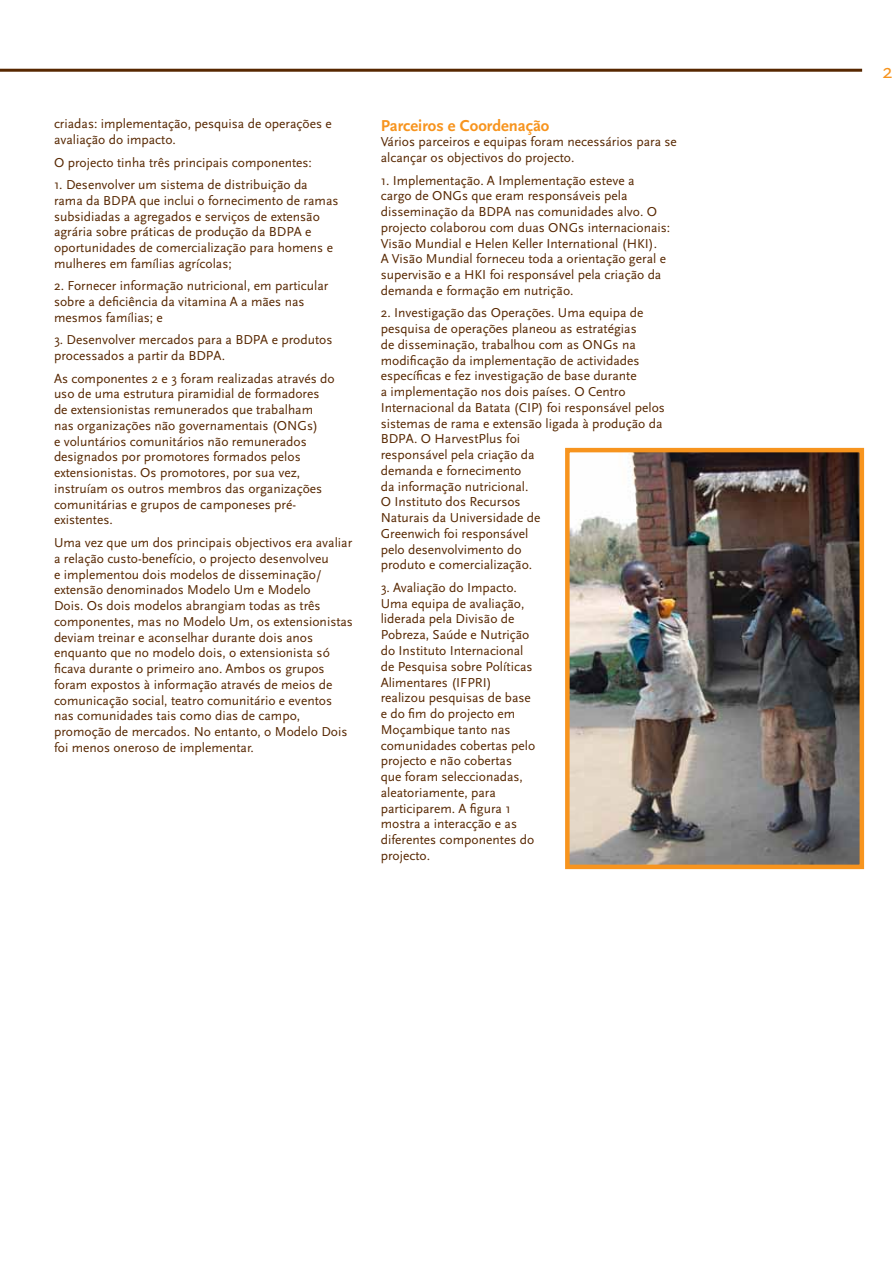
<style>
.page{position:relative;width:893px;height:1263px;background:#fff}
.page>*{position:absolute;margin:0;border:0;box-sizing:border-box;transform-origin:0 0}
.t1{font:21px "Scala Sans OT";color:#f7941e}
.t2{font:700 16.5px "Scala Sans OT";color:#f7941e}
.t3{font:13.5px/15.8px "Scala Sans OT";color:#572700}
</style>
<div class="page">
<hr style="left:0;top:69px;width:862px;height:3px;background:#572700">
<img style="left:570px;top:453px;width:289px;height:411px">
<div style="left:565px;top:448px;width:299px;height:421px;border:4px solid #f7941e"></div>
<p class="t3" style="left:54px;top:116px;width:279px">criadas: implementação, pesquisa de operações e avaliação do impacto.</p>
<p class="t3" style="left:54px;top:155px;width:260px">O projecto tinha três principais componentes:</p>
<p class="t3" style="left:54px;top:177px;width:286px">1. Desenvolver um sistema de distribuição da rama da BDPA que inclui o fornecimento de ramas subsidiadas a agregados e serviços de extensão agrária sobre práticas de produção da BDPA e oportunidades de comercialização para homens e mulheres em famílias agrícolas;</p>
<p class="t3" style="left:54px;top:278px;width:276px">2. Fornecer informação nutricional, em particular sobre a deficiência da vitamina A a mães nas mesmos famílias; e</p>
<p class="t3" style="left:54px;top:332px;width:280px">3. Desenvolver mercados para a BDPA e produtos processados a partir da BDPA.</p>
<p class="t3" style="left:54px;top:371px;width:282px">As componentes 2 e 3 foram realizadas através do uso de uma estrutura piramidial de formadores de extensionistas remunerados que trabalham nas organizações não governamentais (ONGs)<br>e voluntários comunitários não remunerados designados por promotores formados pelos extensionistas. Os promotores, por sua vez, instruíam os outros membros das organizações comunitárias e grupos de camponeses pré&shy;existentes.</p>
<p class="t3" style="left:54px;top:535px;width:300px">Uma vez que um dos principais objectivos era avaliar a relação custo-benefício, o projecto desenvolveu<br>e implementou dois modelos de disseminação/ extensão denominados Modelo Um e Modelo<br>Dois. Os dois modelos abrangiam todas as três componentes, mas no Modelo Um, os extensionistas deviam treinar e aconselhar durante dois anos enquanto que no modelo dois, o extensionista só ficava durante o primeiro ano. Ambos os grupos foram expostos à informação através de meios de comunicação social, teatro comunitário e eventos nas comunidades tais como dias de campo, promoção de mercados. No entanto, o Modelo Dois foi menos oneroso de implementar.</p>
<p class="t2" style="left:381px;top:116px;width:170px">Parceiros e Coordenação</p>
<p class="t3" style="left:381px;top:134px;width:298px">Vários parceiros e equipas foram necessários para se alcançar os objectivos do projecto.</p>
<p class="t3" style="left:381px;top:173px;width:291px">1. Implementação. A Implementação esteve a<br>cargo de ONGs que eram responsáveis pela disseminação da BDPA nas comunidades alvo. O projecto colaborou com duas ONGs internacionais:<br>Visão Mundial e Helen Keller International (HKI).<br>A Visão Mundial forneceu toda a orientação geral e supervisão e a HKI foi responsável pela criação da demanda e formação em nutrição.</p>
<p class="t3" style="left:381px;top:305px;width:286px">2. Investigação das Operações. Uma equipa de pesquisa de operações planeou as estratégias<br>de disseminação, trabalhou com as ONGs na modificação da implementação de actividades específicas e fez investigação de base durante<br>a implementação nos dois países. O Centro Internacional da Batata (CIP) foi responsável pelos sistemas de rama e extensão ligada à produção da BDPA. O HarvestPlus foi<br>responsável pela criação da<br>demanda e fornecimento<br>da informação nutricional.<br>O Instituto dos Recursos<br>Naturais da Universidade de<br>Greenwich foi responsável<br>pelo desenvolvimento do<br>produto e comercialização.</p>
<p class="t3" style="left:381px;top:580px;width:156px">3. Avaliação do Impacto.<br>Uma equipa de avaliação, liderada pela Divisão de<br>Pobreza, Saúde e Nutrição do Instituto Internacional de Pesquisa sobre Políticas<br>Alimentares (IFPRI) realizou pesquisas de base e do fim do projecto em<br>Moçambique tanto nas comunidades cobertas pelo projecto e não cobertas que foram seleccionadas, aleatoriamente, para participarem. A figura 1 mostra a interacção e as diferentes componentes do projecto.</p>
<h1 class="t1" style="left:883px;top:60px;width:12px">2</h1>
</div>
